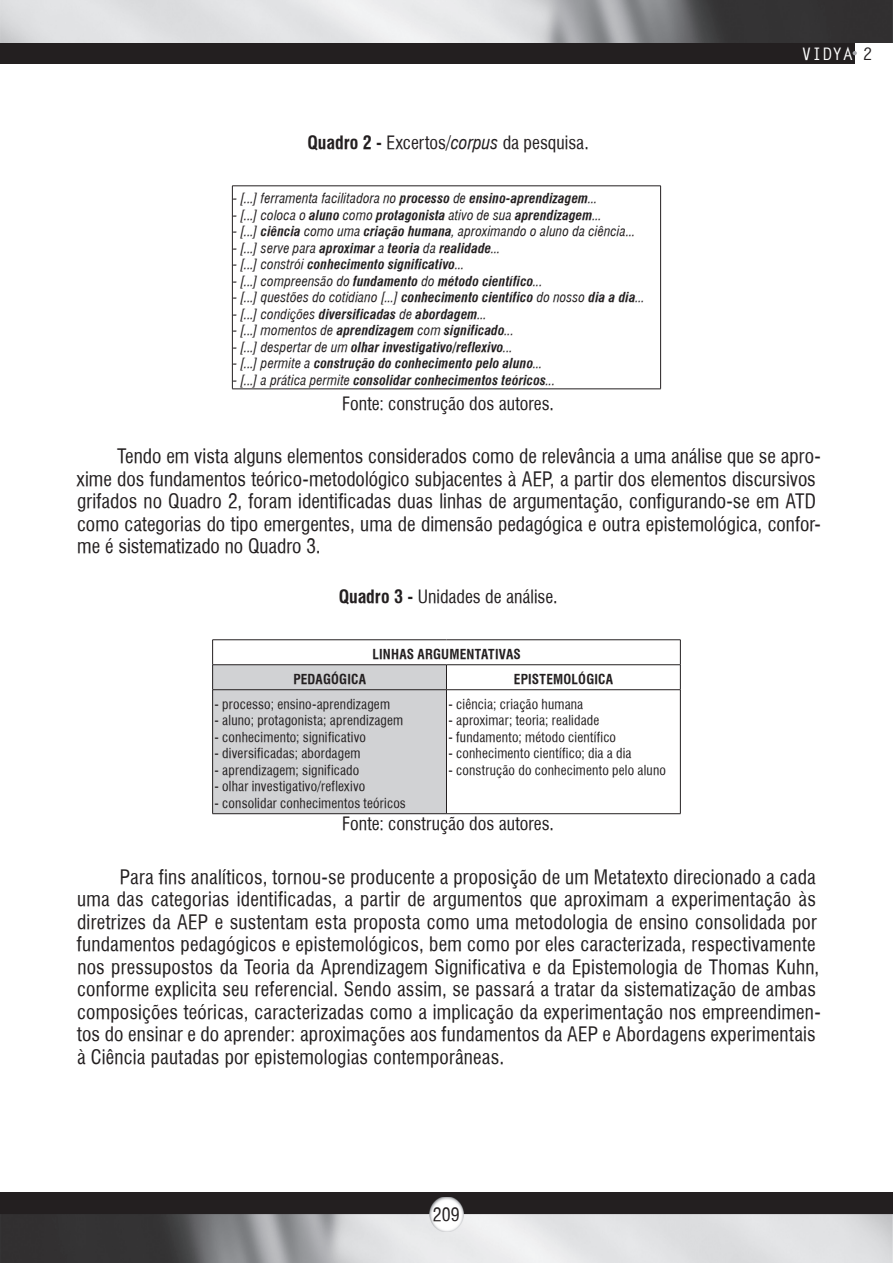
<style>
.page{position:relative;width:893px;height:1263px;background:#fff}
.page>*{position:absolute;margin:0;border:0;box-sizing:border-box;transform-origin:0 0}
.t1{font:19.5px/22.5px "Halvett Condensed";letter-spacing:.01em;color:#231f20}
.t2{font:18px "Halvett Condensed";color:#231f20}
.t3{font:700 17.25px "Letter Gothic Std";color:#fff}
.t4{font:italic 700 condensed 13.5px "Halvett";letter-spacing:.01em;color:#231f20}
.t5{font:13.5px "Halvett Condensed";letter-spacing:.015em;color:#231f20}
.t6{font:italic condensed 13.5px "Halvett";letter-spacing:.01em;color:#231f20}
.t7{font:700 condensed 13.5px "Halvett";letter-spacing:.015em;color:#231f20}
.s1{font-family:"Halvett";font-weight:700;font-stretch:condensed}
.s2{font-family:"Halvett";font-style:italic;font-stretch:condensed}
.s3{color:#231f20}
.s4{font-weight:700}
.s5{font-weight:400}
</style>
<div class="page">
<div style="left:0;top:0;width:855px;height:64px;background:#231f20"></div>
<img style="left:0;top:0;width:893px;height:43px">
<svg style="left:853px;top:51px;width:4px;height:4px"></svg>
<div style="left:0;top:1193px;width:893px;height:70px;background:#231f20"></div>
<img style="left:0;top:1214px;width:893px;height:49px">
<img style="left:429px;top:1197px;width:34px;height:34px">
<hr style="left:232px;top:186px;width:429px;height:1px;background:#231f20">
<hr style="left:232px;top:186px;width:1px;height:203px;background:#231f20">
<hr style="left:660px;top:186px;width:1px;height:203px;background:#231f20">
<hr style="left:232px;top:389px;width:429px;height:1px;background:#231f20">
<hr style="left:212px;top:639px;width:234px;height:1px;background:#231f20">
<hr style="left:446px;top:639px;width:235px;height:1px;background:#231f20">
<hr style="left:446px;top:664px;width:235px;height:1px;background:#231f20">
<svg style="left:212px;top:640px;width:235px;height:173px;background:#d4d5d7"></svg>
<svg style="left:680px;top:640px;width:1px;height:49px"></svg>
<hr style="left:212px;top:689px;width:234px;height:1px;background:#231f20">
<hr style="left:212px;top:690px;width:1px;height:123px;background:#231f20">
<hr style="left:446px;top:689px;width:235px;height:1px;background:#231f20">
<hr style="left:446px;top:690px;width:1px;height:123px;background:#231f20">
<hr style="left:680px;top:690px;width:1px;height:123px;background:#231f20">
<hr style="left:212px;top:813px;width:234px;height:1px;background:#231f20">
<hr style="left:446px;top:813px;width:235px;height:1px;background:#231f20">
<p class="t2" style="left:307px;top:131px;width:283px"><span class="s1">Quadro 2 -</span> Excertos/<span class="s2">corpus</span> da pesquisa.</p>
<p class="t3" style="left:801px;top:43px;width:73px">VIDYA <span class="s3">2</span></p>
<p class="t6" style="left:233px;top:191px;width:366px">- [...] ferramenta facilitadora no <span class="s4">processo</span> de <span class="s4">ensino-aprendizagem</span>...</p>
<p class="t6" style="left:233px;top:207px;width:371px">- [...] coloca o <span class="s4">aluno</span> como <span class="s4">protagonista</span> ativo de sua <span class="s4">aprendizagem</span>...</p>
<p class="t6" style="left:233px;top:223px;width:404px">- [...] <span class="s4">ciência</span> como uma <span class="s4">criação humana</span>, aproximando o aluno da ciência...</p>
<p class="t4" style="left:233px;top:240px;width:269px"><span class="s5">- [...] serve para</span> aproximar <span class="s5">a</span> teoria <span class="s5">da</span> realidade<span class="s5">...</span></p>
<p class="t4" style="left:233px;top:256px;width:233px"><span class="s5">- [...] constrói</span> conhecimento significativo<span class="s5">...</span></p>
<p class="t4" style="left:233px;top:273px;width:312px"><span class="s5">- [...] compreensão do</span> fundamento <span class="s5">do</span> método científico<span class="s5">...</span></p>
<p class="t6" style="left:233px;top:289px;width:414px">- [...] questões do cotidiano [...] <span class="s4">conhecimento científico</span> do nosso <span class="s4">dia a dia</span>...</p>
<p class="t4" style="left:233px;top:306px;width:256px"><span class="s5">- [...] condições</span> diversificadas <span class="s5">de</span> abordagem<span class="s5">...</span></p>
<p class="t4" style="left:233px;top:322px;width:283px"><span class="s5">- [...] momentos de</span> aprendizagem <span class="s5">com</span> significado<span class="s5">...</span></p>
<p class="t4" style="left:233px;top:339px;width:282px"><span class="s5">- [...] despertar de um</span> olhar investigativo/reflexivo<span class="s5">...</span></p>
<p class="t4" style="left:233px;top:355px;width:311px"><span class="s5">- [...] permite a</span> construção do conhecimento pelo aluno<span class="s5">...</span></p>
<p class="t4" style="left:233px;top:372px;width:324px"><span class="s5">- [...] a prática permite</span> consolidar conhecimentos teóricos<span class="s5">...</span></p>
<p class="t2" style="left:342px;top:392px;width:213px">Fonte: construção dos autores.</p>
<p class="t1" style="left:77px;top:445px;width:745px;text-indent:40px">Tendo em vista alguns elementos considerados como de relevância a uma análise que se apro&shy;xime dos fundamentos teórico-metodológico subjacentes à AEP, a partir dos elementos discursivos grifados no Quadro 2, foram identificadas duas linhas de argumentação, configurando-se em ATD como categorias do tipo emergentes, uma de dimensão pedagógica e outra epistemológica, confor&shy;me é sistematizado no Quadro 3.</p>
<p class="t2" style="left:339px;top:585px;width:220px"><span class="s1">Quadro 3 -</span> Unidades de análise.</p>
<p class="t7" style="left:372px;top:646px;width:150px">LINHAS ARGUMENTATIVAS</p>
<p class="t7" style="left:293px;top:671px;width:74px">PEDAGÓGICA</p>
<p class="t7" style="left:514px;top:671px;width:101px">EPISTEMOLÓGICA</p>
<p class="t5" style="left:215px;top:696px;width:177px">- processo; ensino-aprendizagem</p>
<p class="t5" style="left:215px;top:712px;width:190px">- aluno; protagonista; aprendizagem</p>
<p class="t5" style="left:215px;top:729px;width:153px">- conhecimento; significativo</p>
<p class="t5" style="left:215px;top:745px;width:147px">- diversificadas; abordagem</p>
<p class="t5" style="left:215px;top:762px;width:146px">- aprendizagem; significado</p>
<p class="t5" style="left:215px;top:778px;width:152px">- olhar investigativo/reflexivo</p>
<p class="t5" style="left:215px;top:795px;width:193px">- consolidar conhecimentos teóricos</p>
<p class="t5" style="left:448px;top:696px;width:136px">- ciência; criação humana</p>
<p class="t5" style="left:448px;top:712px;width:152px">- aproximar; teoria; realidade</p>
<p class="t5" style="left:448px;top:729px;width:169px">- fundamento; método científico</p>
<p class="t5" style="left:448px;top:745px;width:185px">- conhecimento científico; dia a dia</p>
<p class="t5" style="left:448px;top:762px;width:219px">- construção do conhecimento pelo aluno</p>
<p class="t2" style="left:342px;top:813px;width:213px">Fonte: construção dos autores.</p>
<p class="t1" style="left:77px;top:865px;width:745px;text-indent:43px">Para fins analíticos, tornou-se producente a proposição de um Metatexto direcionado a cada uma das categorias identificadas, a partir de argumentos que aproximam a experimentação às diretrizes da AEP e sustentam esta proposta como uma metodologia de ensino consolidada por fundamentos pedagógicos e epistemológicos, bem como por eles caracterizada, respectivamente nos pressupostos da Teoria da Aprendizagem Significativa e da Epistemologia de Thomas Kuhn, conforme explicita seu referencial. Sendo assim, se passará a tratar da sistematização de ambas composições teóricas, caracterizadas como a implicação da experimentação nos empreendimen&shy;tos do ensinar e do aprender: aproximações aos fundamentos da AEP e Abordagens experimentais à Ciência pautadas por epistemologias contemporâneas.</p>
<p class="t2" style="left:433px;top:1204px;width:28px">209</p>
</div>
